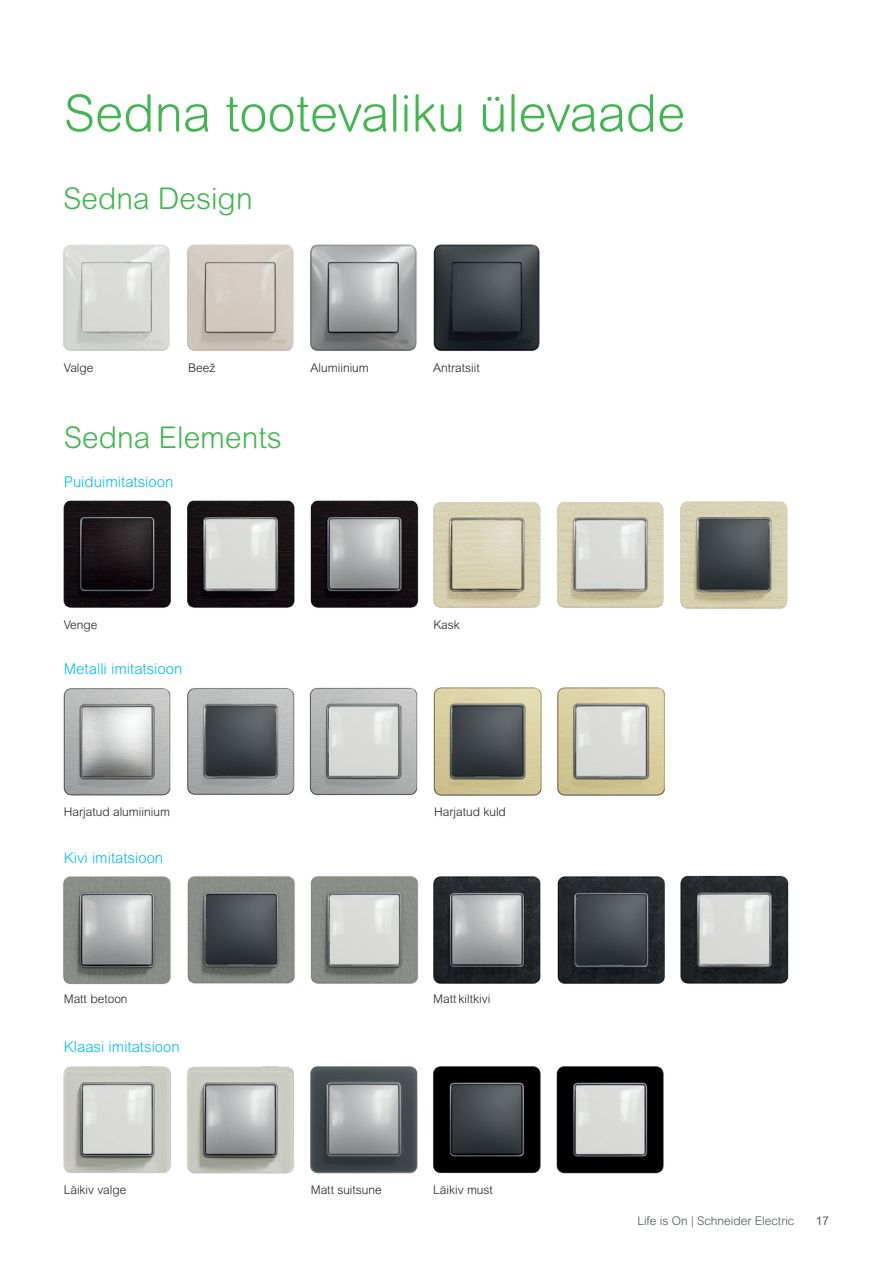
<style>
.page{position:relative;width:893px;height:1263px;background:#fff}
.page>*{position:absolute;margin:0;border:0;box-sizing:border-box;transform-origin:0 0}
.t1{font:300 51px "Arial Rounded MT Pro";color:#42b751}
.t2{font:300 30px "Arial Rounded MT Pro";color:#42b751}
.t3{font:300 15px "Arial Rounded MT Pro";color:#01bdf2}
.t4{font:300 12px "Arial Rounded MT Pro";color:#231f20}
.t5{font:300 12px "Arial Rounded MT Pro";color:#4d545a}
.t6{font:12px "Arial Rounded MT Pro";color:#4d545a}
</style>
<div class="page">
<img style="left:63px;top:244px;width:107px;height:107px">
<img style="left:63px;top:500px;width:108px;height:108px">
<img style="left:187px;top:500px;width:108px;height:108px">
<img style="left:310px;top:500px;width:109px;height:108px">
<img style="left:63px;top:1066px;width:108px;height:107px">
<img style="left:187px;top:1066px;width:107px;height:108px">
<img style="left:187px;top:244px;width:107px;height:107px">
<img style="left:433px;top:501px;width:108px;height:107px">
<img style="left:557px;top:501px;width:107px;height:107px">
<img style="left:680px;top:501px;width:108px;height:108px">
<img style="left:310px;top:1066px;width:108px;height:108px">
<img style="left:310px;top:244px;width:107px;height:107px">
<img style="left:187px;top:688px;width:108px;height:107px">
<img style="left:309px;top:687px;width:109px;height:109px">
<img style="left:63px;top:688px;width:108px;height:108px">
<img style="left:433px;top:1066px;width:108px;height:107px">
<img style="left:556px;top:1066px;width:108px;height:108px">
<img style="left:433px;top:244px;width:107px;height:107px">
<img style="left:433px;top:687px;width:109px;height:109px">
<img style="left:557px;top:687px;width:108px;height:109px">
<img style="left:63px;top:876px;width:108px;height:109px">
<img style="left:187px;top:876px;width:108px;height:108px">
<img style="left:310px;top:876px;width:109px;height:108px">
<img style="left:557px;top:876px;width:108px;height:108px">
<img style="left:680px;top:875px;width:109px;height:109px">
<img style="left:433px;top:876px;width:108px;height:108px">
<h1 class="t1" style="left:64px;top:84px;width:623px">Sedna tootevaliku ülevaade</h1>
<h2 class="t2" style="left:63px;top:181px;width:191px">Sedna Design</h2>
<p class="t4" style="left:64px;top:361px;width:31px">Valge</p>
<p class="t4" style="left:188px;top:361px;width:29px">Beež</p>
<h2 class="t2" style="left:64px;top:421px;width:219px">Sedna Elements</h2>
<p class="t3" style="left:64px;top:473px;width:111px">Puiduimitatsioon</p>
<p class="t4" style="left:311px;top:361px;width:60px">Alumiinium</p>
<p class="t4" style="left:64px;top:618px;width:35px">Venge</p>
<p class="t3" style="left:64px;top:660px;width:120px">Metalli imitatsioon</p>
<p class="t4" style="left:64px;top:805px;width:108px">Harjatud alumiinium</p>
<p class="t3" style="left:64px;top:849px;width:101px">Kivi imitatsioon</p>
<p class="t4" style="left:433px;top:361px;width:48px">Antratsiit</p>
<p class="t4" style="left:433px;top:618px;width:28px">Kask</p>
<p class="t4" style="left:434px;top:805px;width:73px">Harjatud kuld</p>
<p class="t4" style="left:64px;top:992px;width:65px">Matt betoon</p>
<p class="t4" style="left:433px;top:992px;width:59px">Matt kiltkivi</p>
<p class="t3" style="left:64px;top:1038px;width:118px">Klaasi imitatsioon</p>
<p class="t4" style="left:64px;top:1183px;width:64px">Läikiv valge</p>
<p class="t4" style="left:311px;top:1183px;width:73px">Matt suitsune</p>
<p class="t4" style="left:433px;top:1183px;width:61px">Läikiv must</p>
<p class="t5" style="left:637px;top:1213px;width:159px">Life is On | Schneider Electric</p>
<p class="t6" style="left:816px;top:1213px;width:15px">17</p>
</div>
